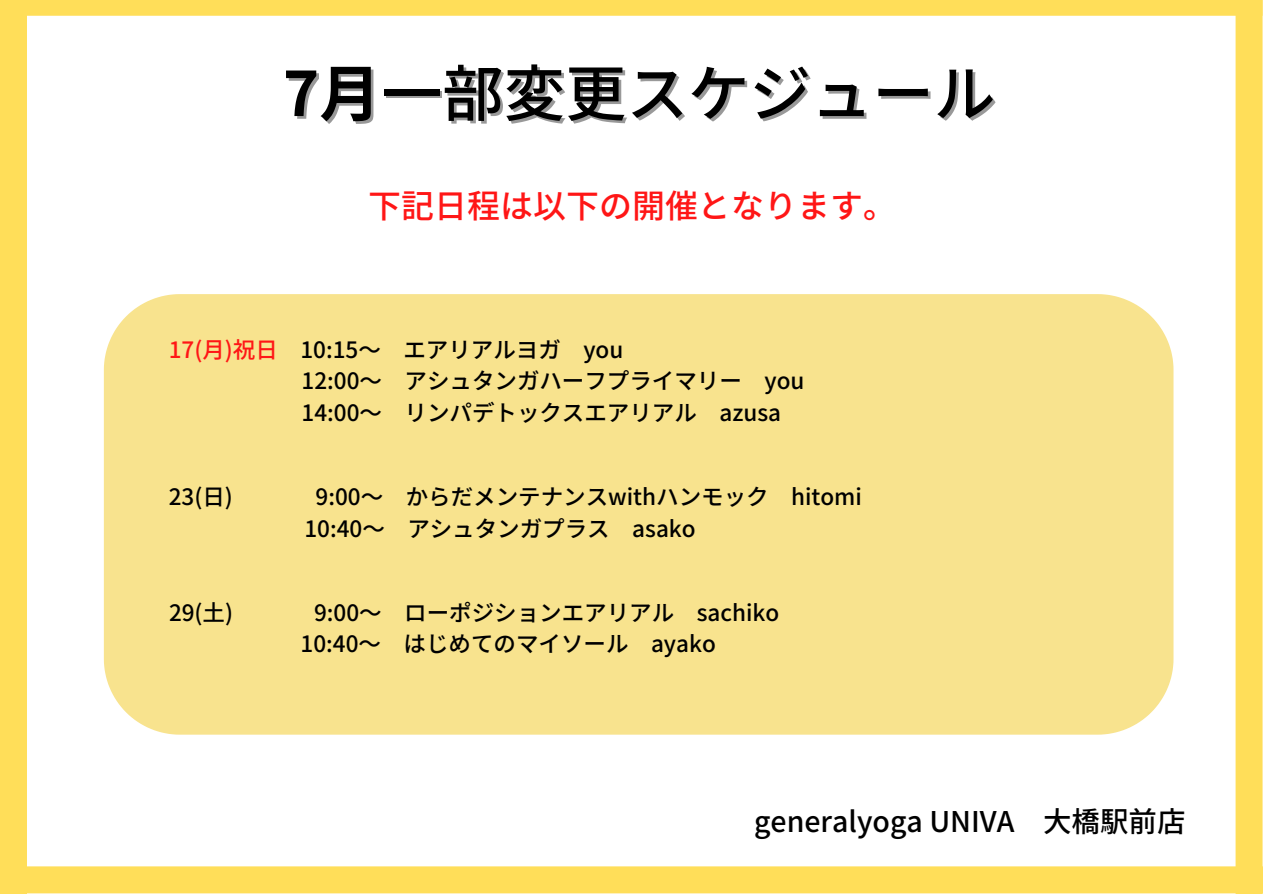
<style>
.page{position:relative;width:1263px;height:894px;background:#fff}
.page>*{position:absolute;margin:0;border:0;box-sizing:border-box;transform-origin:0 0}
.t1{font:500 61.5px "Noto Sans JP";color:#000}
.t2{font:500 33px "Noto Sans JP";color:#ff1616}
.t3{font:500 28.5px "Noto Sans JP";color:#000}
.t4{font:500 22.5px "Noto Sans JP";color:#000}
.t5{font:500 22.5px "Noto Sans JP";color:#ff1616}
.s1{font-weight:700;color:rgb(0 0 0/.4)}
.s2{color:rgb(0 0 0/.4)}
</style>
<div class="page">
<div style="left:0;top:0;width:1262px;height:16px;background:#ffde59"></div>
<div style="left:0;top:866px;width:1263px;height:27px;background:#ffde59"></div>
<div style="left:1235px;top:0;width:27px;height:893px;background:#ffde59"></div>
<div style="left:0;top:0;width:27px;height:893px;background:#ffde59"></div>
<div style="left:104px;top:294px;width:1069px;height:440px;background:#f8e38e"></div>
<p class="t1" style="left:286px;top:45px;width:711px"><span class="s1">7月</span><span class="s2">一</span>部変更スケジュール</p>
<p class="t2" style="left:368px;top:180px;width:529px">下記日程は以下の開催となります。</p>
<p class="t5" style="left:169px;top:331px;width:103px">17(月 )祝日</p>
<p class="t4" style="left:300px;top:331px;width:324px">10:15～ エアリアルヨガ you</p>
<p class="t4" style="left:302px;top:363px;width:504px">12:00～ アシュタンガハーフプライマリー you</p>
<p class="t4" style="left:302px;top:394px;width:481px">14:00～ リンパデトックスエアリアル azusa</p>
<p class="t4" style="left:169px;top:479px;width:66px">23(日 )</p>
<p class="t4" style="left:316px;top:479px;width:548px">9:00～ からだメンテナンスwithハンモック hitomi</p>
<p class="t4" style="left:304px;top:510px;width:393px">10:40～ アシュタンガプラス asako</p>
<p class="t4" style="left:169px;top:594px;width:66px">29(土)</p>
<p class="t4" style="left:314px;top:594px;width:467px">9:00～ ローポジションエアリアル sachiko</p>
<p class="t4" style="left:301px;top:626px;width:417px">10:40～ はじめてのマイソール ayako</p>
<p class="t3" style="left:754px;top:798px;width:433px">generalyoga UNIVA 大橋駅前店</p>
</div>
